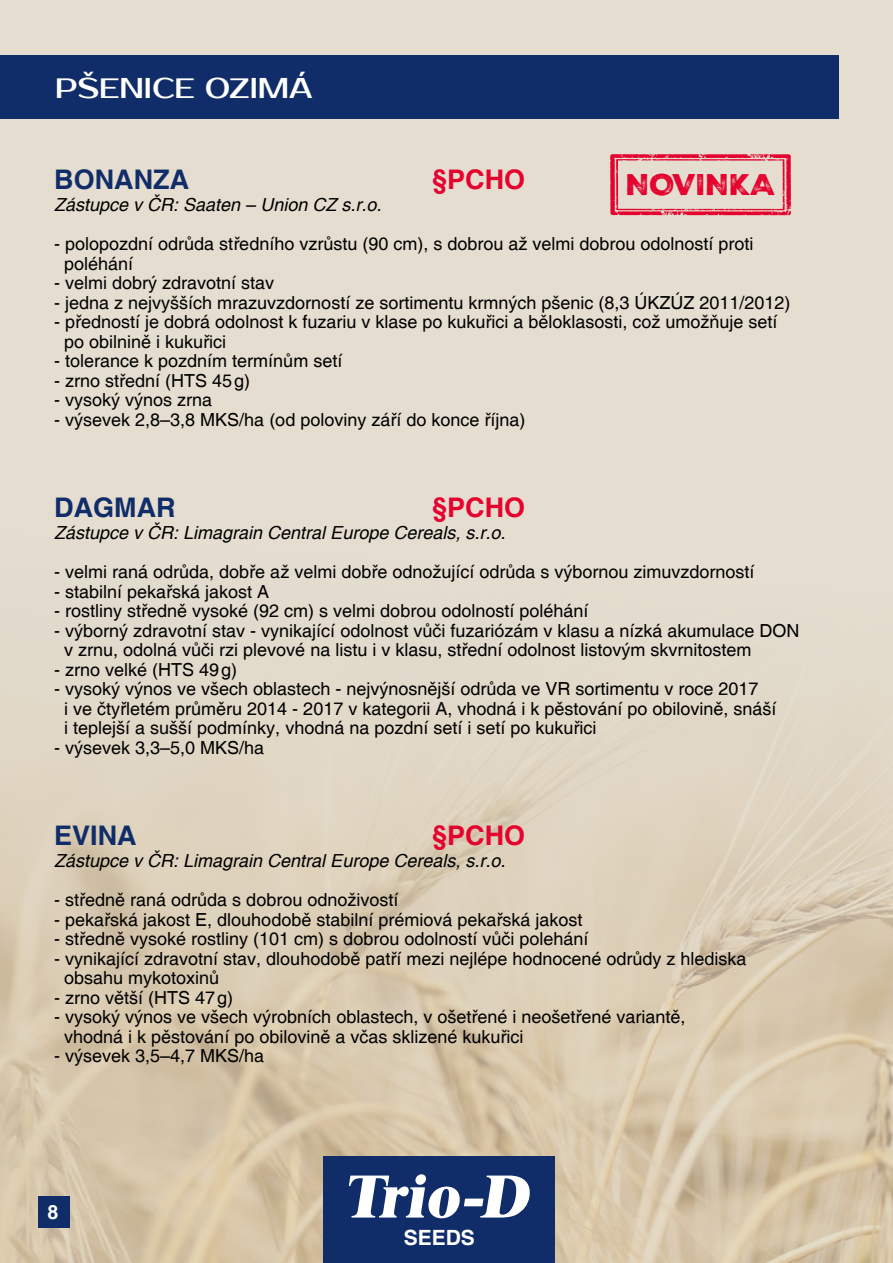
<style>
.page{position:relative;width:893px;height:1263px;background:#e5ded0}
.page>*{position:absolute;margin:0;border:0;box-sizing:border-box;transform-origin:0 0}
.t1{font:28.95px "Nexa Rust Sans Black 02";letter-spacing:-.01em;color:#e4032e}
.t2{font:28.5px "Prosto One";color:#fff}
.t3{font:700 27px "Helvetica";color:#102d69}
.t4{font:700 27px "Helvetica";color:#e4032e}
.t5{font:700 21px "Helvetica";color:#fff}
.t6{font:700 19.5px "Helvetica";color:#fff}
.t7{font:18px/19.5px "Helvetica";color:#000}
.t8{font:italic 18px "Helvetica";color:#000}
</style>
<div class="page">
<img style="left:0;top:695px;width:893px;height:568px">
<div style="left:323px;top:1157px;width:231px;height:106px;background:#102d69"></div>
<svg style="left:349px;top:1174px;width:181px;height:44px"></svg>
<div style="left:38px;top:1196px;width:31px;height:31px;background:#102d69"></div>
<div style="left:0;top:55px;width:839px;height:64px;background:#102d69"></div>
<svg style="left:610px;top:154px;width:181px;height:62px"></svg>
<h2 class="t2" style="left:55px;top:71px;width:259px">PŠENICE OZIMÁ</h2>
<h3 class="t3" style="left:54px;top:163px;width:136px">BONANZA</h3>
<h3 class="t4" style="left:432px;top:163px;width:95px">§PCHO</h3>
<p class="t8" style="left:54px;top:195px;width:329px">Zástupce v ČR: Saaten – Union CZ s.r.o.</p>
<p class="t7" style="left:64px;top:235px;width:691px;text-indent:-10px">- polopozdní odrůda středního vzrůstu (90 cm), s dobrou až velmi dobrou odolností proti poléhání</p>
<p class="t7" style="left:54px;top:274px;width:222px">- velmi dobrý zdravotní stav</p>
<p class="t7" style="left:54px;top:293px;width:738px">- jedna z nejvyšších mrazuvzdorností ze sortimentu krmných pšenic (8,3 ÚKZÚZ 2011/2012)</p>
<p class="t7" style="left:64px;top:313px;width:715px;text-indent:-10px">- předností je dobrá odolnost k fuzariu v klase po kukuřici a běloklasosti, což umožňuje setí po obilnině i kukuřici</p>
<p class="t7" style="left:54px;top:352px;width:290px">- tolerance k pozdním termínům setí</p>
<p class="t7" style="left:54px;top:371px;width:197px">- zrno střední (HTS 45g)</p>
<p class="t7" style="left:54px;top:391px;width:160px">- vysoký výnos zrna</p>
<p class="t7" style="left:54px;top:410px;width:473px">- výsevek 2,8–3,8 MKS/ha (od poloviny září do konce října)</p>
<h1 class="t1" style="left:626px;top:165px;width:152px">NOVINKA</h1>
<h3 class="t3" style="left:54px;top:491px;width:123px">DAGMAR</h3>
<h3 class="t4" style="left:432px;top:491px;width:95px">§PCHO</h3>
<p class="t8" style="left:54px;top:523px;width:453px">Zástupce v ČR: Limagrain Central Europe Cereals, s.r.o.</p>
<p class="t7" style="left:54px;top:563px;width:702px">- velmi raná odrůda, dobře až velmi dobře odnožující odrůda s výbornou zimuvzdorností</p>
<p class="t7" style="left:54px;top:582px;width:217px">- stabilní pekařská jakost A</p>
<p class="t7" style="left:54px;top:602px;width:536px">- rostliny středně vysoké (92 cm) s velmi dobrou odolností poléhání</p>
<p class="t7" style="left:64px;top:621px;width:737px;text-indent:-10px">- výborný zdravotní stav - vynikající odolnost vůči fuzariózám v klasu a nízká akumulace DON v zrnu, odolná vůči rzi plevové na listu i v klasu, střední odolnost listovým skvrnitostem</p>
<p class="t7" style="left:54px;top:660px;width:184px">- zrno velké (HTS 49g)</p>
<p class="t7" style="left:64px;top:680px;width:714px;text-indent:-10px">- vysoký výnos ve všech oblastech - nejvýnosnější odrůda ve VR sortimentu v roce 2017<br>i ve čtyřletém průměru 2014 - 2017 v kategorii A, vhodná i k pěstování po obilovině, snáší i teplejší a sušší podmínky, vhodná na pozdní setí i setí po kukuřici</p>
<p class="t7" style="left:54px;top:738px;width:212px">- výsevek 3,3–5,0 MKS/ha</p>
<h3 class="t3" style="left:54px;top:819px;width:84px">EVINA</h3>
<h3 class="t4" style="left:432px;top:819px;width:95px">§PCHO</h3>
<p class="t8" style="left:54px;top:850px;width:453px">Zástupce v ČR: Limagrain Central Europe Cereals, s.r.o.</p>
<p class="t7" style="left:54px;top:891px;width:346px">- středně raná odrůda s dobrou odnoživostí</p>
<p class="t7" style="left:54px;top:910px;width:530px">- pekařská jakost E, dlouhodobě stabilní prémiová pekařská jakost</p>
<p class="t7" style="left:54px;top:930px;width:536px">- středně vysoké rostliny (101 cm) s dobrou odolností vůči polehání</p>
<p class="t7" style="left:64px;top:949px;width:684px;text-indent:-10px">- vynikající zdravotní stav, dlouhodobě patří mezi nejlépe hodnocené odrůdy z hlediska obsahu mykotoxinů</p>
<p class="t7" style="left:54px;top:988px;width:180px">- zrno větší (HTS 47g)</p>
<p class="t7" style="left:64px;top:1008px;width:623px;text-indent:-10px">- vysoký výnos ve všech výrobních oblastech, v ošetřené i neošetřené variantě, vhodná i k pěstování po obilovině a včas sklizené kukuřici</p>
<p class="t7" style="left:54px;top:1047px;width:212px">- výsevek 3,5–4,7 MKS/ha</p>
<p class="t6" style="left:48px;top:1200px;width:12px">8</p>
<p class="t5" style="left:404px;top:1225px;width:73px">SEEDS</p>
</div>
